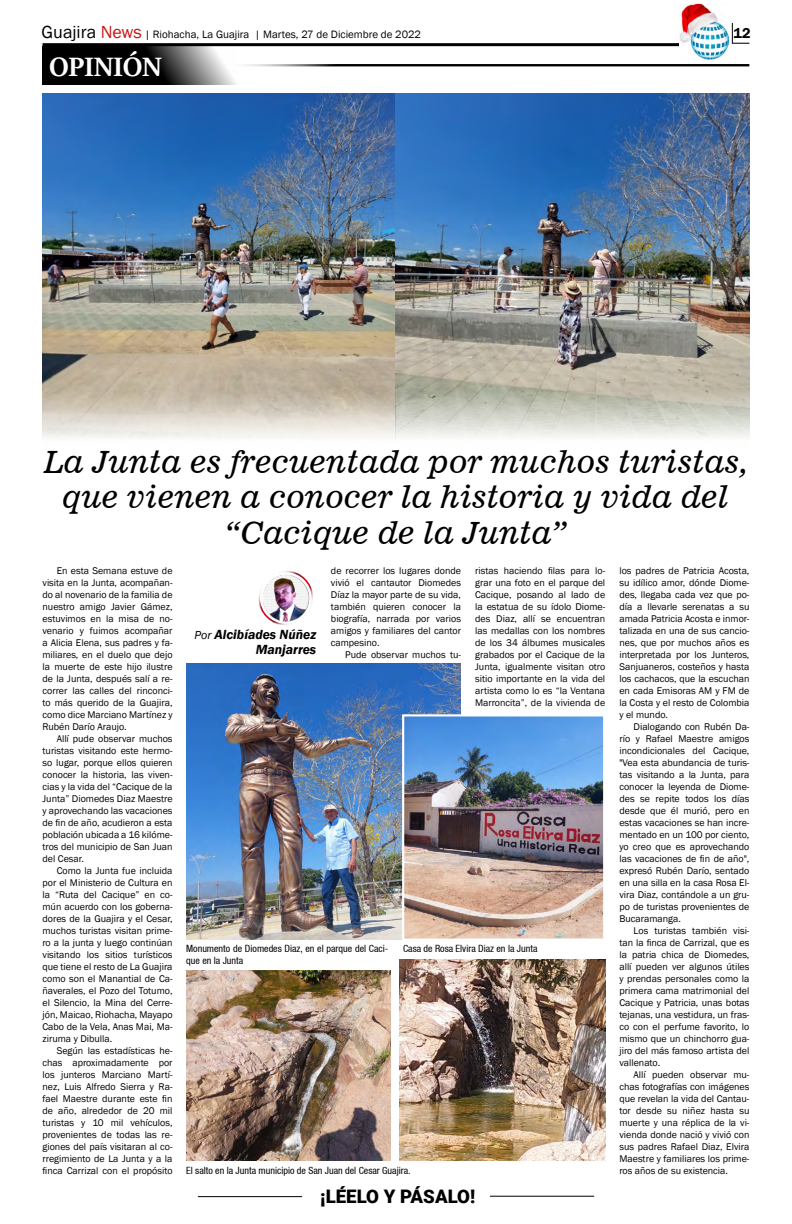
<style>
.page{position:relative;width:792px;height:1224px;background:#fff}
.page>*{position:absolute;margin:0;border:0;box-sizing:border-box;transform-origin:0 0}
.t1{font:30.7px/35.6px "News 701 BT Italic A";color:#000;text-align:center}
.t2{font:30px "Sitka Text";color:#fff}
.t3{font:900 18.7px "Roboto";color:#000}
.t4{font:600 14.7px "Franklin Gothic";color:#000}
.t5{font:italic 600 13.6px/15px "Franklin Gothic";color:#000;text-align:right}
.t6{font:11px "Franklin Gothic";color:#000}
.t7{font:10px/12px "Franklin Gothic";color:#000;text-align:justify}
.t8{font:condensed 10px "Helvetica 57";color:#000}
.s1{font-size:18px}
.s2{font-size:18px;color:#c91311}
.s3{font-weight:400;font-size:11.9px}
</style>
<div class="page">
<hr style="left:198px;top:1196px;width:104px;height:1px;background:#000">
<hr style="left:490px;top:1196px;width:104px;height:1px;background:#000">
<hr style="left:43px;top:43px;width:657px;height:3px;background:#000">
<svg style="left:732px;top:23px;width:17px;height:21px"></svg>
<img style="left:679px;top:4px;width:50px;height:55px">
<svg style="left:43px;top:46px;width:195px;height:39px"></svg>
<div style="left:47px;top:48px;width:122px;height:36px;background:#000"></div>
<hr style="left:223px;top:64px;width:526px;height:3px;background:#000">
<div style="left:258px;top:570px;width:55px;height:55px;border:2px solid #fff;border-radius:50%"></div>
<img style="left:262px;top:574px;width:48px;height:48px;border-radius:24px">
<img style="left:400px;top:960px;width:205px;height:200px">
<img style="left:187px;top:970px;width:204px;height:190px">
<img style="left:186px;top:664px;width:275px;height:276px">
<img style="left:43px;top:93px;width:706px;height:346px">
<img style="left:405px;top:717px;width:197px;height:221px">
<div style="left:402px;top:714px;width:203px;height:227px;border:2px solid #fff"></div>
<p class="t6" style="left:42px;top:28px;width:381px"><span class="s1">Guajira</span> <span class="s2">News</span> | Riohacha, La Guajira | Martes, 27 de Diciembre de 2022</p>
<h3 class="t4" style="left:733px;top:24px;width:19px">12</h3>
<h2 class="t2" style="left:49px;top:45px;width:114px">OPINIÓN</h2>
<h1 class="t1" style="left:43px;top:444px;width:707px">La Junta es frecuentada por muchos turistas, que vienen a conocer la historia y vida del “Cacique de la Junta”</h1>
<p class="t7" style="left:43px;top:565px;width:132px;text-indent:14px">En esta Semana estuve de visita en la Junta, acompañan&shy;do al novenario de la familia de nuestro amigo Javier Gámez, estuvimos en la misa de no&shy;venario y fuimos acompañar a Alicia Elena, sus padres y fa&shy;miliares, en el duelo que dejo la muerte de este hijo ilustre de la Junta, después salí a re&shy;correr las calles del rinconci&shy;to más querido de la Guajira, como dice Marciano Martínez y Rubén Darío Araujo.</p>
<p class="t7" style="left:43px;top:733px;width:132px;text-indent:14px">Allí pude observar muchos turistas visitando este hermo&shy;so lugar, porque ellos quieren conocer la historia, las viven&shy;cias y la vida del “Cacique de la Junta” Diomedes Diaz Maestre y aprovechando las vacaciones de fin de año, acudieron a esta población ubicada a 16 kilóme&shy;tros del municipio de San Juan del Cesar.</p>
<p class="t7" style="left:43px;top:865px;width:132px;text-indent:14px">Como la Junta fue incluida por el Ministerio de Cultura en la “Ruta del Cacique” en co&shy;mún acuerdo con los goberna&shy;dores de la Guajira y el Cesar, muchos turistas visitan prime&shy;ro a la junta y luego continúan visitando los sitios turísticos que tiene el resto de La Guajira como son el Manantial de Ca&shy;ñaverales, el Pozo del Totumo, el Silencio, la Mina del Cerre&shy;jón, Maicao, Riohacha, Mayapo Cabo de la Vela, Anas Mai, Ma&shy;ziruma y Dibulla.</p>
<p class="t7" style="left:43px;top:1045px;width:132px;text-indent:14px">Según las estadísticas he&shy;chas aproximadamente por los junteros Marciano Martí&shy;nez, Luis Alfredo Sierra y Ra&shy;fael Maestre durante este fin de año, alrededor de 20 mil turistas y 10 mil vehículos, provenientes de todas las re&shy;giones del país visitaran al co&shy;rregimiento de La Junta y a la finca Carrizal con el propósito</p>
<p class="t7" style="left:475px;top:565px;width:132px">ristas haciendo filas para lo&shy;grar una foto en el parque del Cacique, posando al lado de la estatua de su ídolo Diome&shy;des Diaz, allí se encuentran las medallas con los nombres de los 34 álbumes musicales grabados por el Cacique de la Junta, igualmente visitan otro sitio importante en la vida del artista como lo es “la Ventana Marroncita”, de la vivienda de</p>
<p class="t7" style="left:619px;top:565px;width:132px">los padres de Patricia Acosta, su idílico amor, dónde Diome&shy;des, llegaba cada vez que po&shy;día a llevarle serenatas a su amada Patricia Acosta e inmor&shy;talizada en una de sus cancio&shy;nes, que por muchos años es interpretada por los Junteros, Sanjuaneros, costeños y hasta los cachacos, que la escuchan en cada Emisoras AM y FM de la Costa y el resto de Colombia y el mundo.</p>
<p class="t7" style="left:619px;top:721px;width:132px;text-indent:14px">Dialogando con Rubén Da&shy;río y Rafael Maestre amigos incondicionales del Cacique, "Vea esta abundancia de turis&shy;tas visitando a la Junta, para conocer la leyenda de Diome&shy;des se repite todos los días desde que él murió, pero en estas vacaciones se han incre&shy;mentado en un 100 por ciento, yo creo que es aprovechando las vacaciones de fin de año", expresó Rubén Darío, sentado en una silla en la casa Rosa El&shy;vira Diaz, contándole a un gru&shy;po de turistas provenientes de Bucaramanga.</p>
<p class="t7" style="left:619px;top:925px;width:132px;text-indent:14px">Los turistas también visi&shy;tan la finca de Carrizal, que es la patria chica de Diomedes, allí pueden ver algunos útiles y prendas personales como la primera cama matrimonial del Cacique y Patricia, unas botas tejanas, una vestidura, un fras&shy;co con el perfume favorito, lo mismo que un chinchorro gua&shy;jiro del más famoso artista del vallenato.</p>
<p class="t7" style="left:619px;top:1069px;width:132px;text-indent:14px">Allí pueden observar mu&shy;chas fotografías con imágenes que revelan la vida del Cantau&shy;tor desde su niñez hasta su muerte y una réplica de la vi&shy;vienda donde nació y vivió con sus padres Rafael Diaz, Elvira Maestre y familiares los prime&shy;ros años de su existencia.</p>
<p class="t7" style="left:331px;top:565px;width:132px">de recorrer los lugares donde vivió el cantautor Diomedes Díaz la mayor parte de su vida, también quieren conocer la biografía, narrada por varios amigos y familiares del cantor campesino.</p>
<p class="t7" style="left:345px;top:649px;width:117px">Pude observar muchos tu-</p>
<h3 class="t5" style="left:195px;top:627px;width:123px"><span class="s3">Por</span> Alcibíades Núñez<br>Manjarres</h3>
<p class="t8" style="left:186px;top:943px;width:204px">Monumento de Diomedes Diaz, en el parque del Caci-</p>
<p class="t8" style="left:403px;top:943px;width:136px">Casa de Rosa Elvira Diaz en la Junta</p>
<p class="t8" style="left:186px;top:955px;width:58px">que en la Junta</p>
<p class="t8" style="left:186px;top:1165px;width:226px">El salto en la Junta municipio de San Juan del Cesar Guajira.</p>
<h3 class="t3" style="left:320px;top:1184px;width:157px">¡LÉELO Y PÁSALO!</h3>
</div>
